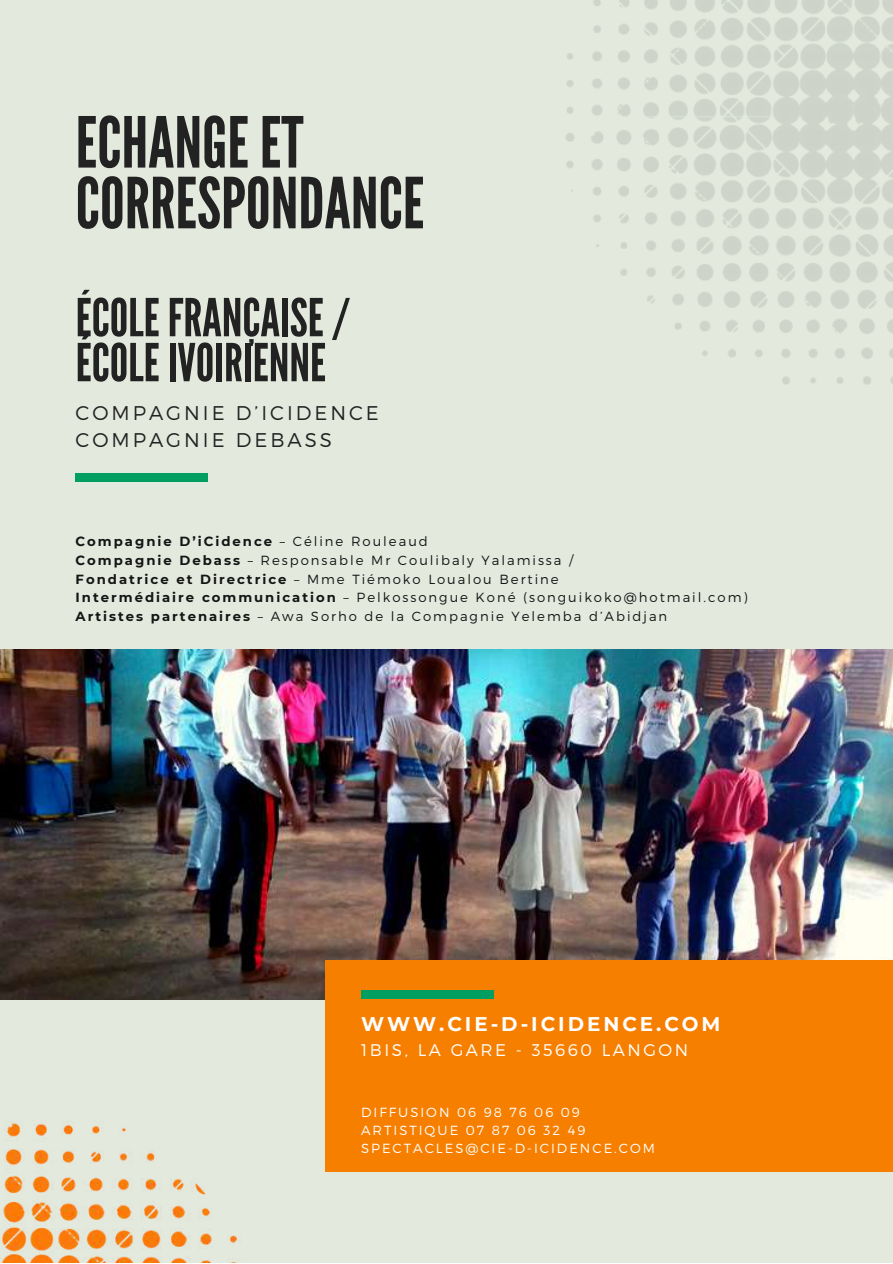
<style>
.page{position:relative;width:893px;height:1264px;background:#fff}
.page>*{position:absolute;margin:0;border:0;box-sizing:border-box;transform-origin:0 0}
.t1{font:70.2px/60.8px "League Gothic";color:#222}
.t2{font:52.2px/45px "League Gothic";color:#222}
.t3{font:300 19.8px/27px "Montserrat";letter-spacing:.15em;color:#222}
.t4{font:700 19.8px "Montserrat";letter-spacing:.15em;color:#fff}
.t5{font:300 16.8px "Montserrat";letter-spacing:.15em;color:#fff}
.t6{font:300 13.2px/18.8px "Montserrat";letter-spacing:.15em;color:#151515}
.t7{font:300 13.2px/18px "Montserrat";letter-spacing:.15em;color:#fff}
.s1{font-weight:700}
</style>
<div class="page">
<div style="left:0;top:0;width:892px;height:1262px;background:#e3eadd"></div>
<div style="left:76px;top:474px;width:132px;height:7px;background:#009e60"></div>
<img style="left:0;top:650px;width:892px;height:349px">
<div style="left:325px;top:960px;width:567px;height:211px;background:#f77f00"></div>
<div style="left:361px;top:990px;width:133px;height:8px;background:#009e60"></div>
<img style="left:446px;top:0;width:446px;height:676px">
<img style="left:0;top:1122px;width:238px;height:140px">
<h1 class="t1" style="left:76px;top:114px;width:350px">ECHANGE ET<br>CORRESPONDANCE</h1>
<h2 class="t2" style="left:76px;top:296px;width:276px">ÉCOLE FRANÇAISE/<br>ÉCOLE IVOIRIENNE</h2>
<h3 class="t3" style="left:76px;top:399px;width:305px">COMPAGNIE D’ICIDENCE<br>COMPAGNIE DEBASS</h3>
<p class="t6" style="left:76px;top:531px;width:673px"><span class="s1">Compagnie D’iCidence</span> – Céline Rouleaud<br><span class="s1">Compagnie Debass</span> – Responsable Mr Coulibaly Yalamissa /<br><span class="s1">Fondatrice et Directrice</span> – Mme Tiémoko Loualou Bertine<br><span class="s1">Intermédiaire communication</span> – Pelkossongue Koné (songuikoko@hotmail.com)<br><span class="s1">Artistes partenaires</span> – Awa Sorho de la Compagnie Yelemba d’Abidjan</p>
<h3 class="t4" style="left:361px;top:1012px;width:361px">WWW.CIE-D-ICIDENCE.COM</h3>
<p class="t5" style="left:361px;top:1039px;width:328px">1BIS, LA GARE - 35660 LANGON</p>
<p class="t7" style="left:361px;top:1102px;width:295px">DIFFUSION 06 98 76 06 09<br>ARTISTIQUE 07 87 06 32 49<br>SPECTACLES@CIE-D-ICIDENCE.COM</p>
</div>
